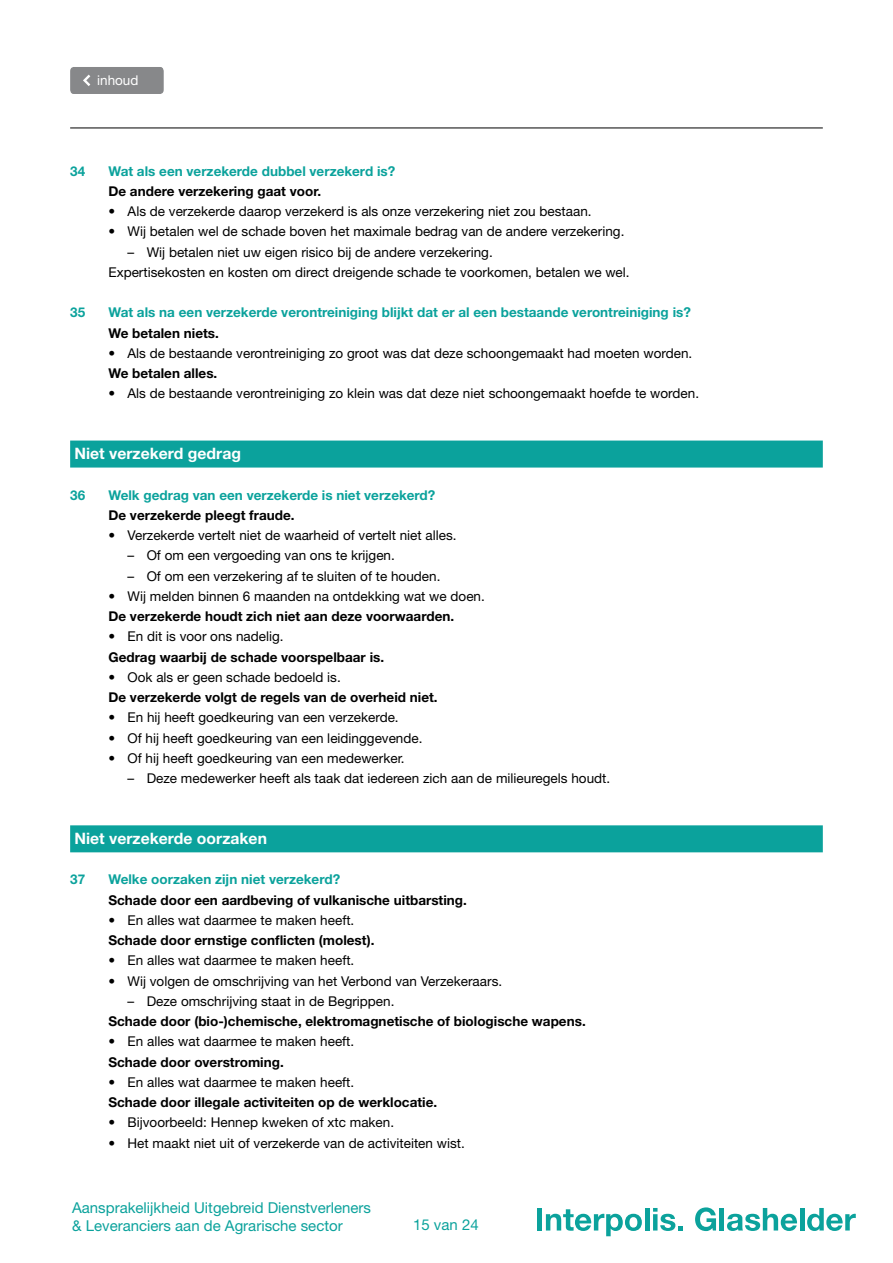
<style>
.page{position:relative;width:893px;height:1263px;background:#fff}
.page>*{position:absolute;margin:0;border:0;box-sizing:border-box;transform-origin:0 0}
.t1{font:700 15.75px "Helvetica Neue LT Std";color:#fff}
.t2{font:15px/18px "Helvetica Neue LT Std";color:#0ba29c}
.t3{font:13.5px/20.2px "Helvetica Neue LT Std";color:#000}
.t4{font:700 13.5px "Helvetica Neue LT Std";color:#000}
.t5{font:700 13.5px "Helvetica Neue LT Std";color:#0ba29c}
.t6{font:13.5px "Helvetica Neue LT Std";color:#fff}
</style>
<div class="page">
<hr style="left:70px;top:128px;width:753px;height:1px;background:#000">
<div style="left:537px;top:1208px;width:5px;height:22px;background:#0ba29c"></div>
<svg style="left:546px;top:1209px;width:96px;height:27px"></svg>
<hr style="left:645px;top:1208px;width:4px;height:22px;background:#0ba29c">
<svg style="left:653px;top:1208px;width:30px;height:23px"></svg>
<svg style="left:695px;top:1207px;width:21px;height:24px"></svg>
<hr style="left:720px;top:1208px;width:4px;height:22px;background:#0ba29c">
<svg style="left:727px;top:1208px;width:70px;height:23px"></svg>
<hr style="left:800px;top:1208px;width:4px;height:22px;background:#0ba29c">
<svg style="left:807px;top:1208px;width:49px;height:23px"></svg>
<div style="left:70px;top:67px;width:94px;height:27px;background:#87888a"></div>
<div style="left:70px;top:441px;width:753px;height:27px;background:#0ba29c"></div>
<div style="left:70px;top:825px;width:753px;height:27px;background:#0ba29c"></div>
<p class="t6" style="left:97px;top:72px;width:43px">inhoud</p>
<p class="t5" style="left:70px;top:162px;width:17px">34</p>
<p class="t5" style="left:108px;top:162px;width:288px">Wat als een verzekerde dubbel verzekerd is?</p>
<p class="t4" style="left:108px;top:183px;width:214px">De andere verzekering gaat voor.</p>
<p class="t3" style="left:108px;top:201px;width:485px">• Als de verzekerde daarop verzekerd is als onze verzekering niet zou bestaan.</p>
<p class="t3" style="left:108px;top:221px;width:517px">• Wij betalen wel de schade boven het maximale bedrag van de andere verzekering.</p>
<p class="t3" style="left:108px;top:241px;width:523px;text-indent:19px">– Wij betalen niet uw eigen risico bij de andere verzekering.<br>Expertisekosten en kosten om direct dreigende schade te voorkomen, betalen we wel.</p>
<p class="t5" style="left:70px;top:304px;width:17px">35</p>
<p class="t5" style="left:108px;top:304px;width:584px">Wat als na een verzekerde verontreiniging blijkt dat er al een bestaande verontreiniging is?</p>
<p class="t4" style="left:108px;top:324px;width:112px">We betalen niets.</p>
<p class="t3" style="left:108px;top:343px;width:585px">• Als de bestaande verontreiniging zo groot was dat deze schoongemaakt had moeten worden.</p>
<p class="t4" style="left:108px;top:365px;width:110px">We betalen alles.</p>
<p class="t3" style="left:108px;top:383px;width:592px">• Als de bestaande verontreiniging zo klein was dat deze niet schoongemaakt hoefde te worden.</p>
<p class="t1" style="left:74px;top:444px;width:168px">Niet verzekerd gedrag</p>
<p class="t5" style="left:70px;top:486px;width:17px">36</p>
<p class="t5" style="left:108px;top:486px;width:328px">Welk gedrag van een verzekerde is niet verzekerd?</p>
<p class="t4" style="left:108px;top:507px;width:188px">De verzekerde pleegt fraude.</p>
<p class="t3" style="left:108px;top:525px;width:350px">• Verzekerde vertelt niet de waarheid of vertelt niet alles.</p>
<p class="t3" style="left:128px;top:545px;width:269px">– Of om een vergoeding van ons te krijgen.</p>
<p class="t3" style="left:128px;top:565px;width:314px">– Of om een verzekering af te sluiten of te houden.</p>
<p class="t3" style="left:108px;top:586px;width:378px">• Wij melden binnen 6 maanden na ontdekking wat we doen.</p>
<p class="t4" style="left:108px;top:608px;width:347px">De verzekerde houdt zich niet aan deze voorwaarden.</p>
<p class="t3" style="left:108px;top:626px;width:177px">• En dit is voor ons nadelig.</p>
<p class="t4" style="left:108px;top:648px;width:277px">Gedrag waarbij de schade voorspelbaar is.</p>
<p class="t3" style="left:108px;top:667px;width:234px">• Ook als er geen schade bedoeld is.</p>
<p class="t4" style="left:108px;top:689px;width:331px">De verzekerde volgt de regels van de overheid niet.</p>
<p class="t3" style="left:108px;top:707px;width:292px">• En hij heeft goedkeuring van een verzekerde.</p>
<p class="t3" style="left:108px;top:727px;width:316px">• Of hij heeft goedkeuring van een leidinggevende.</p>
<p class="t3" style="left:108px;top:748px;width:298px">• Of hij heeft goedkeuring van een medewerker.</p>
<p class="t3" style="left:128px;top:768px;width:484px">– Deze medewerker heeft als taak dat iedereen zich aan de milieuregels houdt.</p>
<p class="t1" style="left:74px;top:828px;width:194px">Niet verzekerde oorzaken</p>
<p class="t5" style="left:70px;top:871px;width:17px">37</p>
<p class="t5" style="left:108px;top:871px;width:233px">Welke oorzaken zijn niet verzekerd?</p>
<p class="t4" style="left:108px;top:891px;width:360px">Schade door een aardbeving of vulkanische uitbarsting.</p>
<p class="t3" style="left:108px;top:910px;width:247px">• En alles wat daarmee te maken heeft.</p>
<p class="t4" style="left:108px;top:932px;width:267px">Schade door ernstige conflicten (molest).</p>
<p class="t3" style="left:108px;top:950px;width:247px">• En alles wat daarmee te maken heeft.</p>
<p class="t3" style="left:108px;top:970px;width:395px">• Wij volgen de omschrijving van het Verbond van Verzekeraars.</p>
<p class="t3" style="left:128px;top:991px;width:268px">– Deze omschrijving staat in de Begrippen.</p>
<p class="t4" style="left:108px;top:1013px;width:479px">Schade door (bio-)chemische, elektromagnetische of biologische wapens.</p>
<p class="t3" style="left:108px;top:1031px;width:247px">• En alles wat daarmee te maken heeft.</p>
<p class="t4" style="left:108px;top:1053px;width:177px">Schade door overstroming.</p>
<p class="t3" style="left:108px;top:1072px;width:247px">• En alles wat daarmee te maken heeft.</p>
<p class="t4" style="left:108px;top:1094px;width:330px">Schade door illegale activiteiten op de werklocatie.</p>
<p class="t3" style="left:108px;top:1112px;width:287px">• Bijvoorbeeld: Hennep kweken of xtc maken.</p>
<p class="t3" style="left:108px;top:1132px;width:358px">• Het maakt niet uit of verzekerde van de activiteiten wist.</p>
<p class="t2" style="left:72px;top:1198px;width:300px">Aansprakelijkheid Uitgebreid Dienstverleners &amp; Leveranciers aan de Agrarische sector</p>
<p class="t2" style="left:413px;top:1215px;width:67px">15 van 24</p>
</div>
